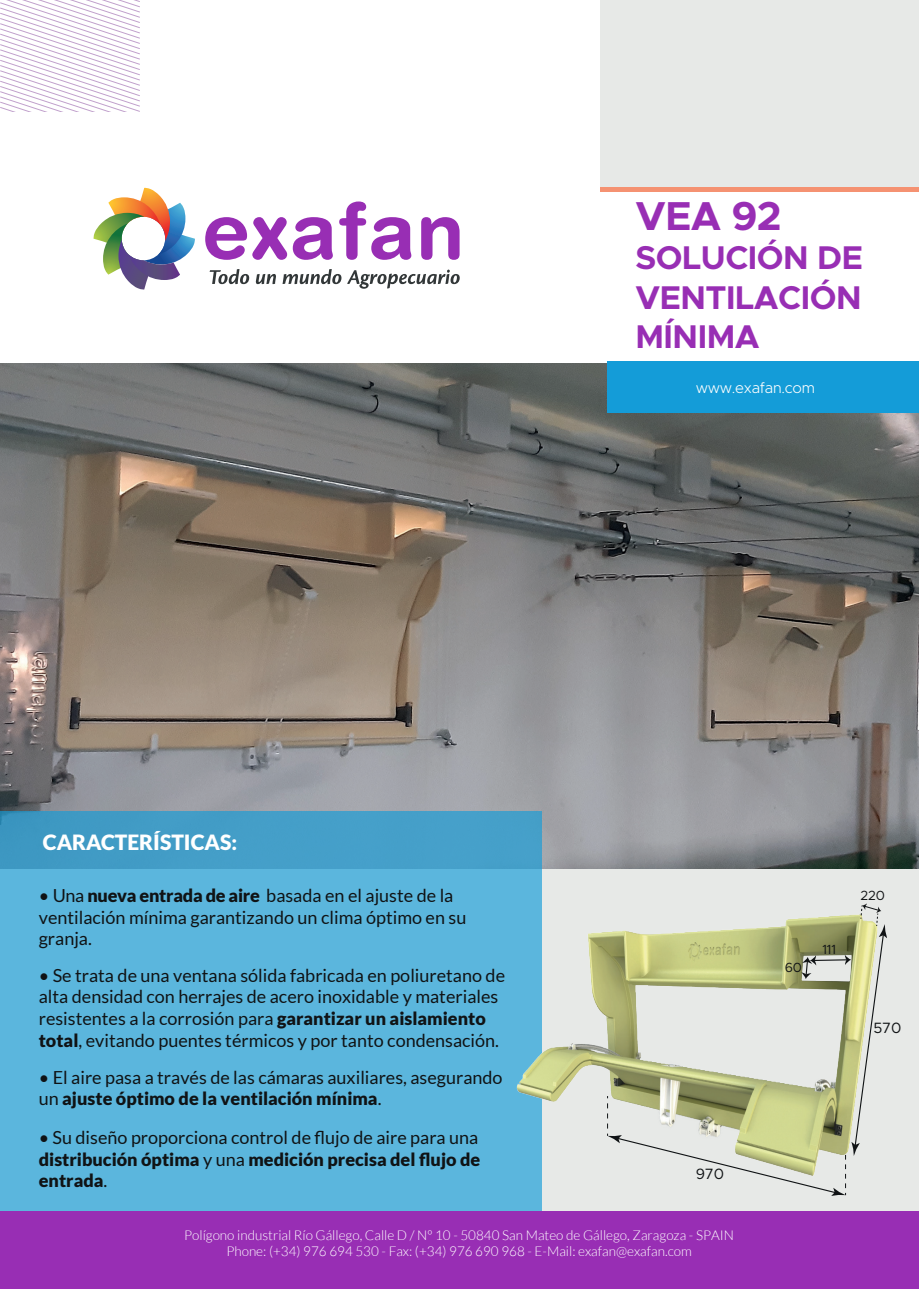
<style>
.page{position:relative;width:919px;height:1289px;background:#fff}
.page>*{position:absolute;margin:0;border:0;box-sizing:border-box;transform-origin:0 0}
.t1{font:700 40.5px "Metropolis";color:#982eb4}
.t2{font:700 33px/39.6px "Metropolis";letter-spacing:-.015em;color:#982eb4;text-align:justify}
.t3{font:900 21px "Lato";color:#fff}
.t4{font:18px/21.6px "Lato";color:#101315}
.t5{font:300 15px "Metropolis";letter-spacing:-.02em;color:#fff}
.t6{font:15px "Metropolis";letter-spacing:-.02em;color:#101315}
.t7{font:300 13.5px/16.2px "Lato";color:#fff;text-align:center}
.t8{font:13.35px "Metropolis";letter-spacing:-.02em;color:#101315}
.s1{font-weight:900}
</style>
<div class="page">
<img style="left:0;top:363px;width:918px;height:506px">
<hr style="left:600px;top:187px;width:318px;height:4px;background:#f59272">
<div style="left:0;top:869px;width:918px;height:342px;background:#e7e9e7"></div>
<div style="left:600px;top:0;width:318px;height:187px;background:#e7e9e7"></div>
<svg style="left:93px;top:188px;width:102px;height:102px"></svg>
<svg style="left:205px;top:217px;width:82px;height:43px"></svg>
<svg style="left:293px;top:217px;width:40px;height:43px"></svg>
<svg style="left:339px;top:201px;width:72px;height:59px"></svg>
<svg style="left:421px;top:217px;width:38px;height:43px"></svg>
<svg style="left:209px;top:269px;width:40px;height:15px"></svg>
<svg style="left:256px;top:274px;width:20px;height:10px"></svg>
<svg style="left:282px;top:269px;width:59px;height:15px"></svg>
<svg style="left:347px;top:269px;width:112px;height:20px"></svg>
<svg style="left:0;top:810px;width:541px;height:401px;background:#57b2d9"></svg>
<svg style="left:0;top:0;width:140px;height:111px"></svg>
<div style="left:606px;top:361px;width:312px;height:51px;background:#149cd8"></div>
<div style="left:0;top:1211px;width:918px;height:77px;background:#982eb4"></div>
<img style="left:508px;top:903px;width:99px;height:284px">
<svg style="left:607px;top:903px;width:280px;height:292px"></svg>
<h1 class="t1" style="left:635px;top:190px;width:148px">VEA 92</h1>
<h2 class="t2" style="left:635px;top:238px;width:229px">SOLUCIÓN DE VENTILACIÓN MÍNIMA</h2>
<p class="t5" style="left:695px;top:378px;width:121px">www.exafan.com</p>
<p class="t3" style="left:43px;top:830px;width:196px">CARACTERÍSTICAS:</p>
<p class="t4" style="left:39px;top:884px;width:429px">• Una <span class="s1">nueva entrada de aire</span> basada en el ajuste de la ventilación mínima garantizando un clima óptimo en su granja.</p>
<p class="t4" style="left:39px;top:964px;width:468px">• Se trata de una ventana sólida fabricada en poliuretano de alta densidad con herrajes de acero inoxidable y materiales resistentes a la corrosión para <span class="s1">garantizar un aislamiento total</span>, evitando puentes térmicos y por tanto condensación.</p>
<p class="t4" style="left:39px;top:1066px;width:465px">• El aire pasa a través de las cámaras auxiliares, asegurando un <span class="s1">ajuste óptimo de la ventilación mínima</span>.</p>
<p class="t4" style="left:39px;top:1126px;width:443px;text-align:justify">• Su diseño proporciona control de flujo de aire para una <span class="s1">distribución óptima</span> y una <span class="s1">medición precisa del flujo de entrada</span>.</p>
<p class="t6" style="left:695px;top:1164px;width:30px">970</p>
<p class="t7" style="left:184px;top:1227px;width:551px">Polígono industrial Río Gállego, Calle D / Nº 10 - 50840 San Mateo de Gállego, Zaragoza - SPAIN<br>Phone: (+34) 976 694 530 - Fax: (+34) 976 690 968 - E-Mail: exafan@exafan.com</p>
<p class="t8" style="left:784px;top:959px;width:19px">60</p>
<p class="t8" style="left:822px;top:941px;width:15px">111</p>
<p class="t8" style="left:860px;top:887px;width:26px">220</p>
<p class="t6" style="left:873px;top:1018px;width:29px">570</p>
</div>
